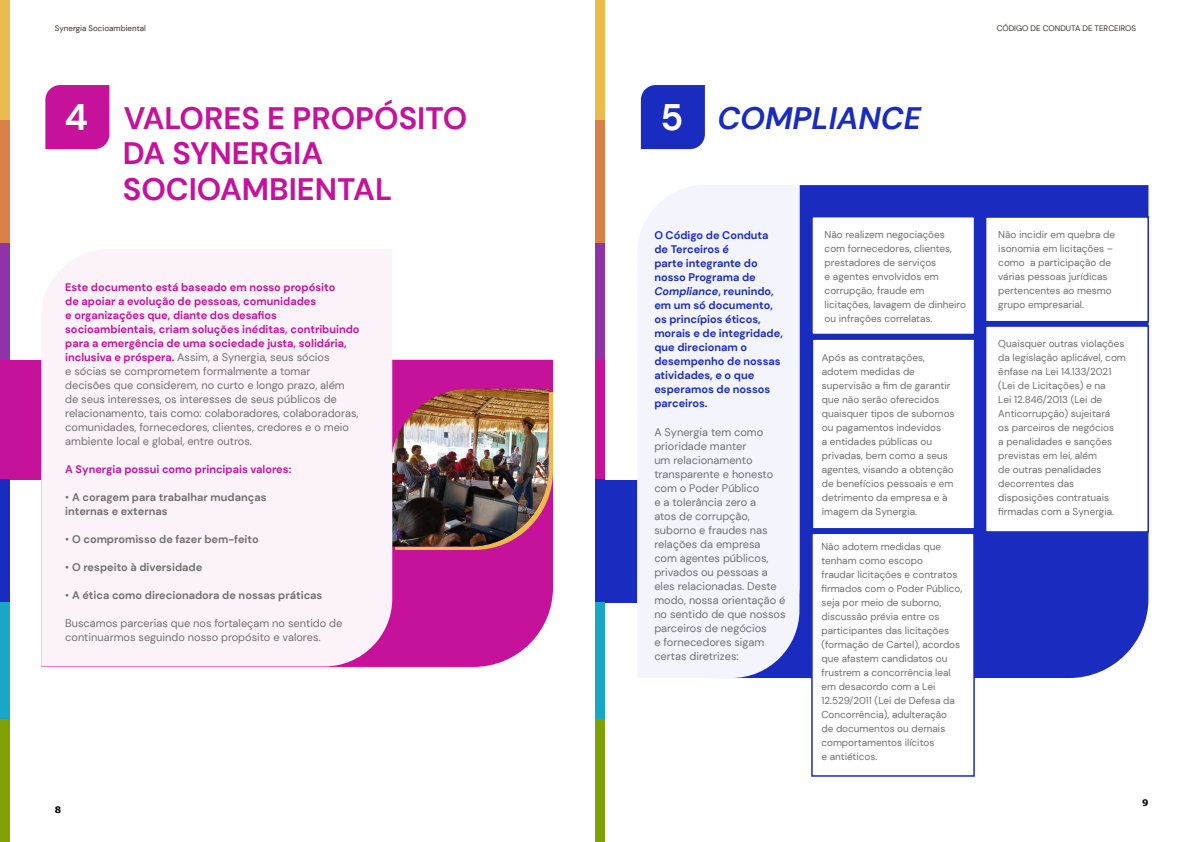
<style>
.page{position:relative;width:1191px;height:842px;background:#fff}
.page>*{position:absolute;margin:0;border:0;box-sizing:border-box;transform-origin:0 0}
.t1{font:700 36.9px "DM Sans";color:#fff}
.t2{font:700 31px/35.6px "DM Sans";color:#c6129a}
.t3{font:italic 700 31px "DM Sans";color:#1a2bbf}
.t4{font:11px/14px "DM Sans";color:#706f6f}
.t5{font:700 11px/14px "DM Sans";color:#1a2bbf}
.t6{font:700 11px/14px "DM Sans";color:#706f6f}
.t7{font:700 11px "DM Sans";color:#c6129a}
.t8{font:10px/14px "DM Sans";color:#706f6f}
.t9{font:700 9px "Verdana";color:#000}
.t10{font:8px "DM Sans";color:#3a302b}
.s1{font-weight:700;color:#c6129a}
.s2{font-weight:400}
.s3{font-style:italic}
</style>
<div class="page">
<div style="left:595px;top:480px;width:211px;height:122px;background:#1a2bbf"></div>
<div style="left:0;top:360px;width:553px;height:120px;background:#c6129a"></div>
<svg style="left:41px;top:360px;width:512px;height:307px;fill:#c6129a"></svg>
<svg style="left:392px;top:389px;width:161px;height:161px"></svg>
<img style="left:392px;top:389px;width:157px;height:158px">
<div style="left:45px;top:85px;width:64px;height:64px;background:#c6129a"></div>
<div style="left:641px;top:85px;width:64px;height:64px;background:#1a2bbf"></div>
<div style="left:41px;top:249px;width:351px;height:417px;background:#fcf3fa"></div>
<div style="left:799px;top:185px;width:349px;height:493px;background:#1a2bbf"></div>
<div style="left:811px;top:338px;width:164px;height:191px;background:#fff;border:2px solid #1a2bbf"></div>
<div style="left:811px;top:532px;width:163px;height:245px;background:#fff;border:2px solid #1a2bbf"></div>
<div style="left:811px;top:216px;width:164px;height:119px;background:#fff;border:2px solid #1a2bbf"></div>
<div style="left:984px;top:216px;width:165px;height:106px;background:#fff;border:2px solid #1a2bbf"></div>
<div style="left:984px;top:325px;width:165px;height:208px;background:#fff;border:2px solid #1a2bbf"></div>
<div style="left:637px;top:185px;width:162px;height:493px;background:#f4f4fc"></div>
<div style="left:595px;top:0;width:10px;height:122px;background:#ebbb4e"></div>
<div style="left:595px;top:240px;width:10px;height:122px;background:#9033a9"></div>
<div style="left:595px;top:360px;width:10px;height:122px;background:#c6119a"></div>
<div style="left:595px;top:120px;width:10px;height:122px;background:#d98046"></div>
<div style="left:595px;top:600px;width:10px;height:122px;background:#1aa6c7"></div>
<div style="left:595px;top:480px;width:10px;height:122px;background:#1a2bc0"></div>
<div style="left:595px;top:720px;width:10px;height:122px;background:#80a103"></div>
<div style="left:0;top:0;width:10px;height:122px;background:#ebbb4e"></div>
<div style="left:0;top:240px;width:10px;height:122px;background:#9033a9"></div>
<div style="left:0;top:360px;width:10px;height:122px;background:#c6119a"></div>
<div style="left:0;top:120px;width:10px;height:122px;background:#d98046"></div>
<div style="left:0;top:600px;width:10px;height:122px;background:#1aa6c7"></div>
<div style="left:0;top:480px;width:10px;height:122px;background:#1a2bc0"></div>
<div style="left:0;top:720px;width:10px;height:122px;background:#80a103"></div>
<p class="t10" style="left:55px;top:23px;width:93px">Synergia Socioambiental</p>
<p class="t10" style="left:996px;top:23px;width:141px">CÓDIGO DE CONDUTA DE TERCEIROS</p>
<h2 class="t2" style="left:124px;top:100px;width:345px">VALORES E PROPÓSITO</h2>
<h2 class="t3" style="left:717px;top:98px;width:205px">COMPLIANCE</h2>
<h2 class="t2" style="left:123px;top:136px;width:271px">DA SYNERGIA<br>SOCIOAMBIENTAL</h2>
<h1 class="t1" style="left:64px;top:94px;width:25px">4</h1>
<h1 class="t1" style="left:660px;top:94px;width:24px">5</h1>
<p class="t4" style="left:65px;top:280px;width:296px"><span class="s1">Este documento está baseado em nosso propósito<br>de apoiar a evolução de pessoas, comunidades<br>e organizações que, diante dos desafios socioambientais, criam soluções inéditas, contribuindo para a emergência de uma sociedade justa, solidária, inclusiva e próspera.</span> Assim, a Synergia, seus sócios<br>e sócias se comprometem formalmente a tomar<br>decisões que considerem, no curto e longo prazo, além de seus interesses, os interesses de seus públicos de relacionamento, tais como: colaboradores, colaboradoras, comunidades, fornecedores, clientes, credores e o meio ambiente local e global, entre outros.</p>
<p class="t7" style="left:65px;top:462px;width:228px">A Synergia possui como principais valores:</p>
<p class="t6" style="left:65px;top:490px;width:203px"><span class="s2">•</span> A coragem para trabalhar mudanças internas e externas</p>
<p class="t6" style="left:65px;top:532px;width:195px"><span class="s2">•</span> O compromisso de fazer bem-feito</p>
<p class="t6" style="left:65px;top:560px;width:139px"><span class="s2">•</span> O respeito à diversidade</p>
<p class="t6" style="left:65px;top:588px;width:259px"><span class="s2">•</span> A ética como direcionadora de nossas práticas</p>
<p class="t4" style="left:65px;top:616px;width:279px">Buscamos parcerias que nos fortaleçam no sentido de continuarmos seguindo nosso propósito e valores.</p>
<p class="t9" style="left:55px;top:804px;width:8px">8</p>
<p class="t5" style="left:654px;top:229px;width:130px">O Código de Conduta de Terceiros é<br>parte integrante do nosso Programa de<br><span class="s3">Compliance</span>, reunindo, em um só documento, os princípios éticos, morais e de integridade, que direcionam o desempenho de nossas atividades, e o que esperamos de nossos parceiros.</p>
<p class="t4" style="left:654px;top:425px;width:133px">A Synergia tem como prioridade manter<br>um relacionamento transparente e honesto com o Poder Público<br>e a tolerância zero a<br>atos de corrupção, suborno e fraudes nas relações da empresa com agentes públicos, privados ou pessoas a eles relacionadas. Deste modo, nossa orientação é no sentido de que nossos parceiros de negócios<br>e fornecedores sigam certas diretrizes:</p>
<p class="t8" style="left:824px;top:228px;width:143px">Não realizem negociações com fornecedores, clientes, prestadores de serviços<br>e agentes envolvidos em corrupção, fraude em licitações, lavagem de dinheiro ou infrações correlatas.</p>
<p class="t8" style="left:822px;top:351px;width:134px">Após as contratações, adotem medidas de supervisão a fim de garantir que não serão oferecidos quaisquer tipos de subornos ou pagamentos indevidos<br>a entidades públicas ou privadas, bem como a seus agentes, visando a obtenção de benefícios pessoais e em detrimento da empresa e à imagem da Synergia.</p>
<p class="t8" style="left:821px;top:539px;width:142px">Não adotem medidas que tenham como escopo<br>fraudar licitações e contratos firmados com o Poder Público, seja por meio de suborno, discussão prévia entre os participantes das licitações (formação de Cartel), acordos que afastem candidatos ou frustrem a concorrência leal em desacordo com a Lei<br>12.529/2011 (Lei de Defesa da<br>Concorrência), adulteração<br>de documentos ou demais comportamentos ilícitos<br>e antiéticos.</p>
<p class="t8" style="left:998px;top:228px;width:118px">Não incidir em quebra de isonomia em licitações – como a participação de várias pessoas jurídicas pertencentes ao mesmo grupo empresarial.</p>
<p class="t8" style="left:998px;top:336px;width:129px">Quaisquer outras violações da legislação aplicável, com ênfase na Lei 14.133/2021 (Lei de Licitações) e na<br>Lei 12.846/2013 (Lei de<br>Anticorrupção) sujeitará<br>os parceiros de negócios<br>a penalidades e sanções previstas em lei, além<br>de outras penalidades decorrentes das disposições contratuais firmadas com a Synergia.</p>
<p class="t9" style="left:1142px;top:797px;width:8px">9</p>
</div>
